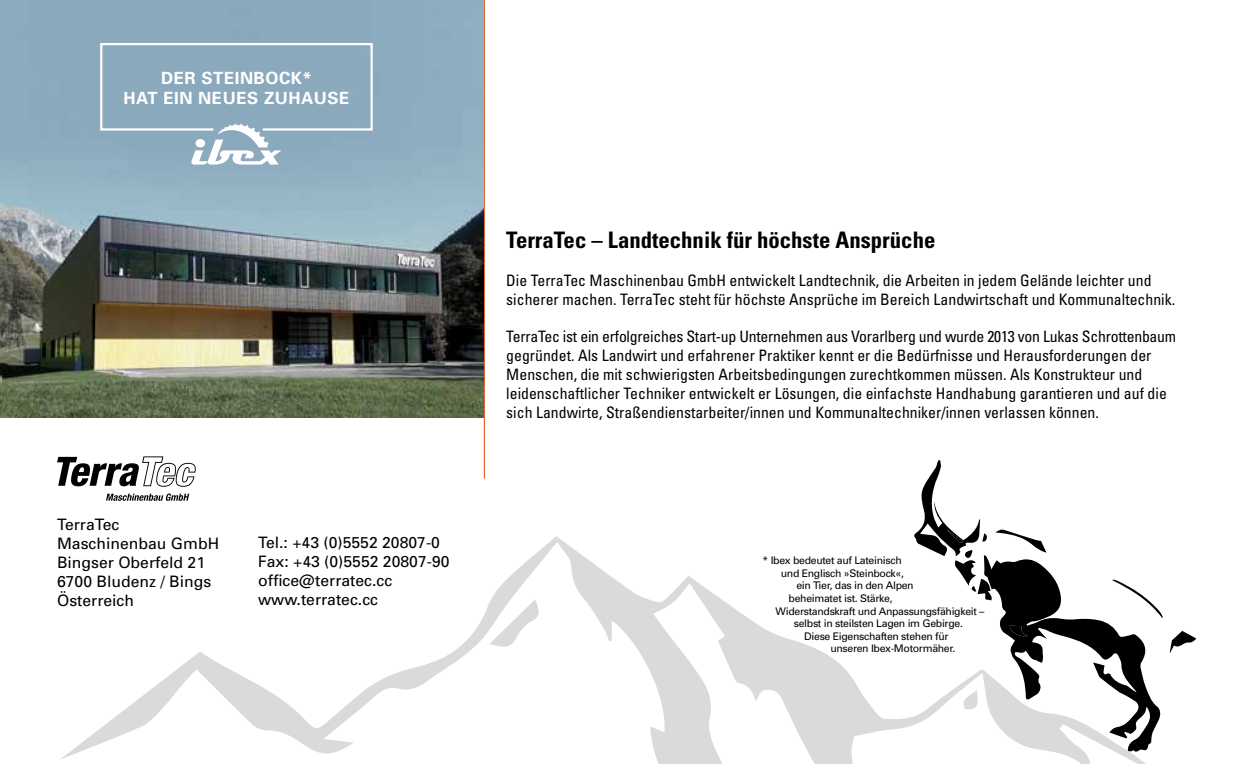
<style>
.page{position:relative;width:1241px;height:764px;background:#fff}
.page>*{position:absolute;margin:0;border:0;box-sizing:border-box;transform-origin:0 0}
.t1{font:700 condensed 22.75px "Univers";color:#000}
.t2{font:700 16.8px/20.1px "Univers";letter-spacing:.03em;color:#fff;text-align:center}
.t3{font:condensed 15.75px/18.9px "Univers";color:#000}
.t4{font:15.75px/18.9px "Univers";color:#000}
.t5{font:10.5px "Univers";letter-spacing:-.03em;color:#000}
</style>
<div class="page">
<svg style="left:1169px;top:631px;width:27px;height:22px"></svg>
<svg style="left:60px;top:536px;width:1086px;height:228px"></svg>
<svg style="left:912px;top:460px;width:250px;height:292px"></svg>
<svg style="left:106px;top:493px;width:83px;height:8px"></svg>
<svg style="left:57px;top:456px;width:139px;height:31px"></svg>
<hr style="left:484px;top:0;width:1px;height:479px;background:#d64c13">
<img style="left:0;top:0;width:484px;height:418px">
<svg style="left:99px;top:42px;width:275px;height:123px;background:#93b0c2"></svg>
<p class="t2" style="left:123px;top:67px;width:227px">DER STEINBOCK*<br>HAT EIN NEUES ZUHAUSE</p>
<p class="t4" style="left:57px;top:515px;width:163px">TerraTec<br>Maschinenbau GmbH<br>Bingser Oberfeld 21<br>6700 Bludenz / Bings<br>Österreich</p>
<p class="t4" style="left:258px;top:533px;width:193px">Tel.: +43 (0)5552 20807-0<br>Fax: +43 (0)5552 20807-90 office@terratec.cc www.terratec.cc</p>
<h1 class="t1" style="left:506px;top:226px;width:430px">TerraTec – Landtechnik für höchste Ansprüche</h1>
<p class="t3" style="left:506px;top:270px;width:670px">Die TerraTec Maschinenbau GmbH entwickelt Landtechnik, die Arbeiten in jedem Gelände leichter und sicherer machen. TerraTec steht für höchste Ansprüche im Bereich Landwirtschaft und Kommunaltechnik.</p>
<p class="t3" style="left:506px;top:327px;width:671px">TerraTec ist ein erfolgreiches Start-up Unternehmen aus Vorarlberg und wurde 2013 von Lukas Schrottenbaum gegründet. Als Landwirt und erfahrener Praktiker kennt er die Bedürfnisse und Herausforderungen der Menschen, die mit schwierigsten Arbeitsbedingungen zurechtkommen müssen. Als Konstrukteur und leidenschaftlicher Techniker entwickelt er Lösungen, die einfachste Handhabung garantieren und auf die sich Landwirte, Straßendienstarbeiter/innen und Kommunaltechniker/innen verlassen können.</p>
<p class="t5" style="left:762px;top:554px;width:141px">* Ibex bedeutet auf Lateinisch</p>
<p class="t5" style="left:780px;top:566px;width:125px">und Englisch »Steinbock«,</p>
<p class="t5" style="left:796px;top:579px;width:119px">ein Tier, das in den Alpen</p>
<p class="t5" style="left:788px;top:592px;width:105px">beheimatet ist. Stärke,</p>
<p class="t5" style="left:775px;top:604px;width:210px">Widerstandskraft und Anpassungsfähigkeit –</p>
<p class="t5" style="left:793px;top:617px;width:170px">selbst in steilsten Lagen im Gebirge.</p>
<p class="t5" style="left:804px;top:629px;width:146px">Diese Eigenschaften stehen für</p>
<p class="t5" style="left:830px;top:642px;width:126px">unseren Ibex-Motormäher.</p>
</div>
